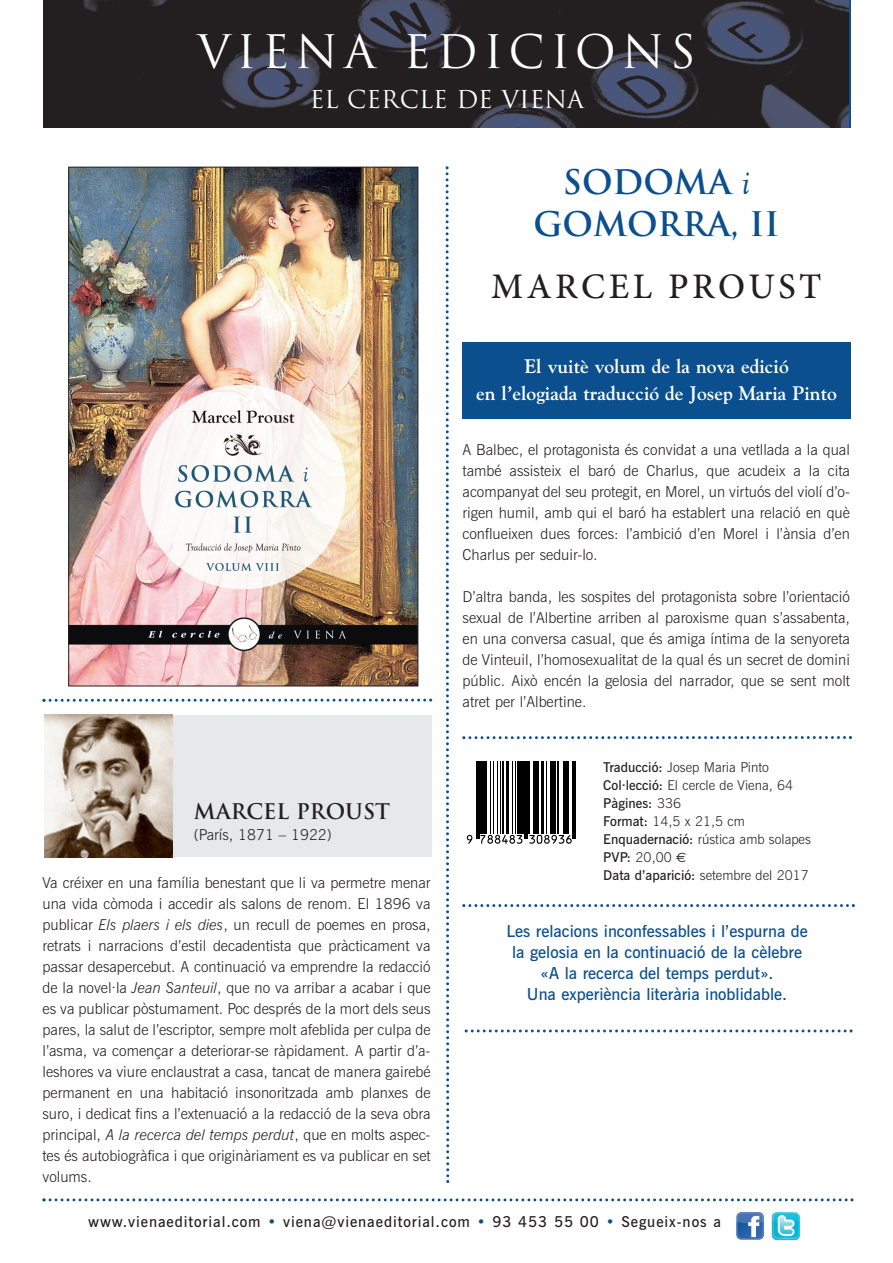
<style>
.page{position:relative;width:893px;height:1263px;background:#fff}
.page>*{position:absolute;margin:0;border:0;box-sizing:border-box;transform-origin:0 0}
.t1{font:45px "Trajan";letter-spacing:.13em;color:#fff}
.t2{font:500 36px "Minion Pro";letter-spacing:.095em;color:#231f20}
.t3{font:700 33px/42px "Trajan";color:#0b4f8e;text-align:center}
.t4{font:24px "Trajan";color:#fff}
.t5{font:700 21px "Trajan";color:#231f20}
.t6{font:700 19.5px/27px "Goudy";color:#fff;text-align:center}
.t7{font:600 16.5px/21px "News Gothic BT";color:#0b4f8e;text-align:center}
.t8{font:300 15px/21px "News Gothic BT";color:#231f20;text-align:justify}
.t9{font:600 15px "News Gothic BT";letter-spacing:.06em;color:#231f20}
.t10{font:300 13.5px/18px "News Gothic BT";color:#231f20}
.s1{font-family:"Goudy";font-weight:400;font-style:italic}
.s2{font-style:italic}
.s3{font-weight:600}
.s4{font-family:"Euro Sans";font-weight:400}
.s5{color:#0b4f8e}
</style>
<div class="page">
<img style="left:70px;top:169px;width:346px;height:515px">
<svg style="left:445px;top:166px;width:5px;height:1017px"></svg>
<svg style="left:462px;top:736px;width:390px;height:3px"></svg>
<svg style="left:43px;top:699px;width:389px;height:3px"></svg>
<div style="left:462px;top:343px;width:389px;height:76px;background:#0b4f8e"></div>
<img style="left:44px;top:0;width:804px;height:128px">
<svg style="left:43px;top:1198px;width:810px;height:3px"></svg>
<img style="left:736px;top:1212px;width:28px;height:28px;border-radius:4px">
<img style="left:771px;top:1212px;width:29px;height:28px">
<div style="left:44px;top:715px;width:388px;height:142px;background:#e7e8e9"></div>
<img style="left:44px;top:714px;width:128px;height:143px">
<svg style="left:462px;top:904px;width:393px;height:3px"></svg>
<svg style="left:466px;top:761px;width:109px;height:81px"></svg>
<svg style="left:467px;top:835px;width:5px;height:9px"></svg>
<hr style="left:476px;top:761px;width:1px;height:78px;background:#000">
<hr style="left:478px;top:761px;width:1px;height:78px;background:#000">
<hr style="left:480px;top:761px;width:3px;height:72px;background:#000">
<hr style="left:484px;top:761px;width:3px;height:72px;background:#000">
<hr style="left:490px;top:761px;width:1px;height:72px;background:#000">
<hr style="left:493px;top:761px;width:1px;height:72px;background:#000">
<hr style="left:497px;top:761px;width:1px;height:72px;background:#000">
<hr style="left:500px;top:761px;width:1px;height:72px;background:#000">
<hr style="left:502px;top:761px;width:1px;height:72px;background:#000">
<hr style="left:506px;top:761px;width:3px;height:72px;background:#000">
<hr style="left:512px;top:761px;width:1px;height:72px;background:#000">
<hr style="left:515px;top:761px;width:1px;height:72px;background:#000">
<svg style="left:480px;top:835px;width:42px;height:9px"></svg>
<hr style="left:517px;top:761px;width:4px;height:72px;background:#000">
<hr style="left:522px;top:761px;width:1px;height:72px;background:#000">
<hr style="left:524px;top:761px;width:1px;height:78px;background:#000">
<hr style="left:526px;top:761px;width:1px;height:78px;background:#000">
<hr style="left:528px;top:761px;width:2px;height:72px;background:#000">
<hr style="left:534px;top:761px;width:1px;height:72px;background:#000">
<hr style="left:536px;top:761px;width:3px;height:72px;background:#000">
<hr style="left:541px;top:761px;width:1px;height:72px;background:#000">
<hr style="left:543px;top:761px;width:1px;height:72px;background:#000">
<hr style="left:546px;top:761px;width:1px;height:72px;background:#000">
<hr style="left:551px;top:761px;width:3px;height:72px;background:#000">
<hr style="left:555px;top:761px;width:1px;height:72px;background:#000">
<hr style="left:558px;top:761px;width:1px;height:72px;background:#000">
<hr style="left:563px;top:761px;width:1px;height:72px;background:#000">
<svg style="left:529px;top:835px;width:43px;height:9px"></svg>
<hr style="left:565px;top:761px;width:1px;height:72px;background:#000">
<hr style="left:567px;top:761px;width:1px;height:72px;background:#000">
<hr style="left:573px;top:761px;width:1px;height:78px;background:#000">
<hr style="left:575px;top:761px;width:1px;height:78px;background:#000">
<svg style="left:465px;top:1029px;width:387px;height:3px"></svg>
<h1 class="t1" style="left:197px;top:26px;width:500px">VIENA EDICIONS</h1>
<h3 class="t4" style="left:310px;top:85px;width:276px">EL CERCLE DE VIENA</h3>
<h3 class="t3" style="left:533px;top:162px;width:248px">SODOMA <span class="s1">i<br></span>GOMORRA, II</h3>
<h2 class="t2" style="left:491px;top:273px;width:332px">MARCEL PROUST</h2>
<h3 class="t6" style="left:476px;top:352px;width:362px">El vuitè volum de la nova edició<br>en l’elogiada traducció de Josep Maria Pinto</h3>
<h3 class="t5" style="left:194px;top:799px;width:198px">MARCEL PROUST</h3>
<p class="t8" style="left:194px;top:825px;width:139px">(París, 1871 – 1922)</p>
<p class="t8" style="left:43px;top:873px;width:390px">Va créixer en una família benestant que li va permetre menar una vida còmoda i accedir als salons de renom. El 1896 va publicar <span class="s2">Els plaers i els dies</span>, un recull de poemes en prosa, retrats i narracions d’estil decadentista que pràcticament va passar desapercebut. A continuació va emprendre la redacció de la novel·la <span class="s2">Jean Santeuil</span>, que no va arribar a acabar i que es va publicar pòstumament. Poc després de la mort dels seus pares, la salut de l’escriptor, sempre molt afeblida per culpa de l’asma, va començar a deteriorar-se ràpidament. A partir d’a&shy;leshores va viure enclaustrat a casa, tancat de manera gairebé permanent en una habitació insonoritzada amb planxes de suro, i dedicat fins a l’extenuació a la redacció de la seva obra principal, <span class="s2">A la recerca del temps perdut</span>, que en molts aspec&shy;tes és autobiogràfica i que originàriament es va publicar en set volums.</p>
<p class="t8" style="left:463px;top:441px;width:389px">A Balbec, el protagonista és convidat a una vetllada a la qual també assisteix el baró de Charlus, que acudeix a la cita acompanyat del seu protegit, en Morel, un virtuós del violí d’o&shy;rigen humil, amb qui el baró ha establert una relació en què conflueixen dues forces: l’ambició d’en Morel i l’ànsia d’en Charlus per seduir-lo.</p>
<p class="t8" style="left:463px;top:588px;width:389px">D’altra banda, les sospites del protagonista sobre l’orientació sexual de l’Albertine arriben al paroxisme quan s’assabenta, en una conversa casual, que és amiga íntima de la senyoreta de Vinteuil, l’homosexualitat de la qual és un secret de domini públic. Això encén la gelosia del narrador, que se sent molt atret per l’Albertine.</p>
<p class="t10" style="left:603px;top:759px;width:209px"><span class="s3">Traducció:</span> Josep Maria Pinto<br><span class="s3">Col·lecció:</span> El cercle de Viena, 64<br><span class="s3">Pàgines:</span> 336<br><span class="s3">Format:</span> 14,5 x 21,5 cm<br><span class="s3">Enquadernació:</span> rústica amb solapes<br><span class="s3">PVP:</span> 20,00 <span class="s4">€<br></span><span class="s3">Data d’aparició:</span> setembre del 2017</p>
<p class="t7" style="left:506px;top:922px;width:303px">Les relacions inconfessables i l’espurna de la gelosia en la continuació de la cèlebre «A la recerca del temps perdut».<br>Una experiència literària inoblidable.</p>
<p class="t9" style="left:88px;top:1216px;width:634px">www.vienaeditorial.com <span class="s5">•</span> viena@vienaeditorial.com <span class="s5">•</span> 93 453 55 00 <span class="s5">•</span> Segueix-nos a</p>
</div>
